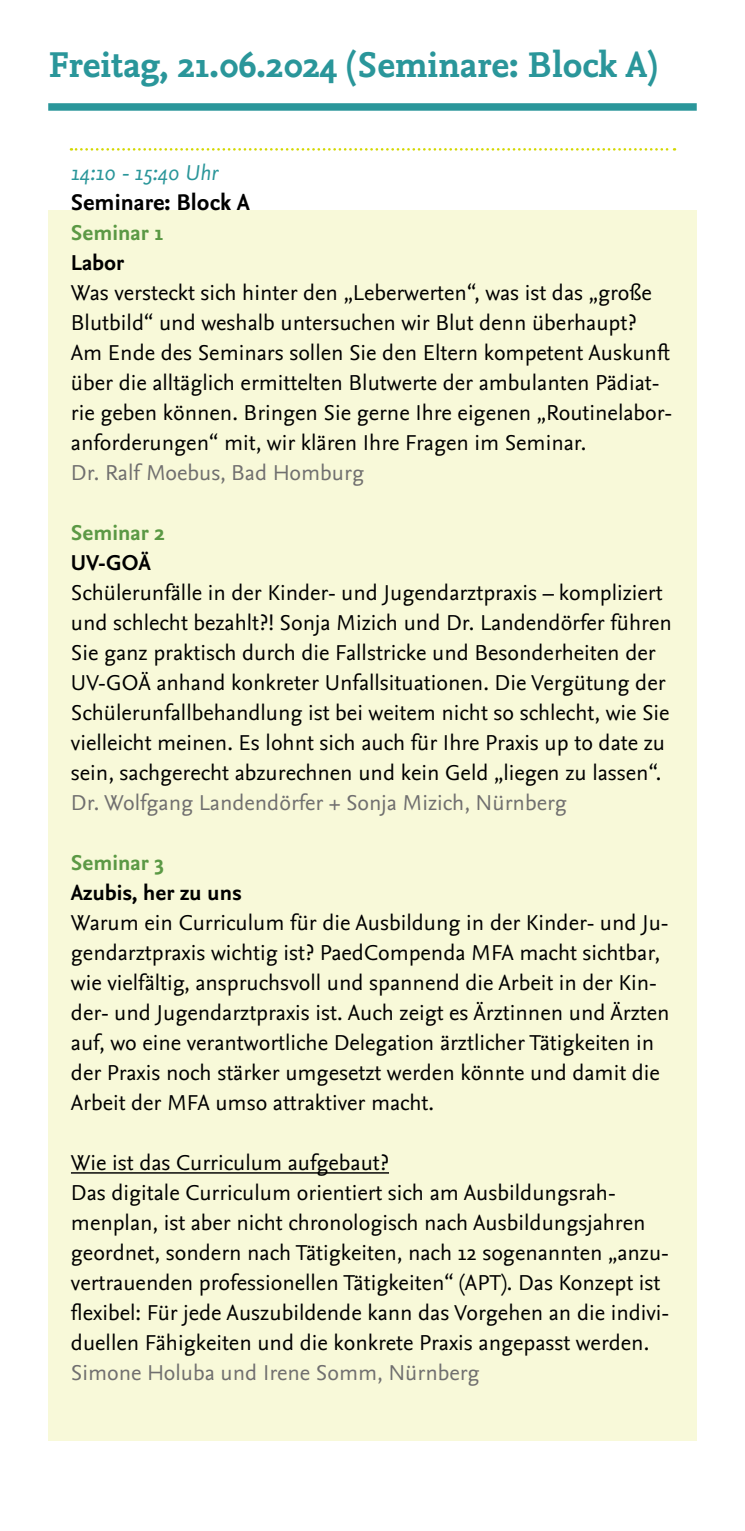
<style>
.page{position:relative;width:745px;height:1531px;background:#fff}
.page>*{position:absolute;margin:0;border:0;box-sizing:border-box;transform-origin:0 0}
.t1{font:700 37.5px "Nexus Mix OT";color:#2a969a}
.t2{font:700 23.75px "Nexus Sans OT";color:#000}
.t3{font:22.5px/30px "Nexus Sans OT";color:#000}
.t4{font:22.5px "Nexus Sans OT";color:#706f6f}
.t5{font:700 22.5px "Nexus Sans OT";color:#000}
.t6{font:700 22.5px "Nexus Sans OT";color:#5b9945}
.t7{font:italic 22.5px "Nexus Sans OT";color:#2a969a}
</style>
<div class="page">
<div style="left:48px;top:210px;width:648px;height:1230px;background:#f8f9d9"></div>
<div style="left:48px;top:103px;width:648px;height:8px;background:#2a969a"></div>
<svg style="left:71px;top:148px;width:603px;height:3px"></svg>
<hr style="left:71px;top:1172px;width:318px;height:1px;background:#000">
<h1 class="t1" style="left:48px;top:43px;width:610px">Freitag, 21.06.2024 (Seminare: Block A)</h1>
<p class="t7" style="left:71px;top:160px;width:149px">14:10 - 15:40 Uhr</p>
<p class="t2" style="left:71px;top:189px;width:180px">Seminare: Block A</p>
<p class="t6" style="left:71px;top:220px;width:94px">Seminar 1</p>
<p class="t5" style="left:71px;top:250px;width:55px">Labor</p>
<p class="t3" style="left:71px;top:278px;width:603px">Was versteckt sich hinter den „Leberwerten“, was ist das „große Blutbild“ und weshalb untersuchen wir Blut denn überhaupt?<br>Am Ende des Seminars sollen Sie den Eltern kompetent Auskunft über die alltäglich ermittelten Blutwerte der ambulanten Pädiat&shy;rie geben können. Bringen Sie gerne Ihre eigenen „Routinelabor&shy;anforderungen“ mit, wir klären Ihre Fragen im Seminar.</p>
<p class="t4" style="left:71px;top:460px;width:294px">Dr. Ralf Moebus, Bad Homburg</p>
<p class="t6" style="left:71px;top:520px;width:95px">Seminar 2</p>
<p class="t5" style="left:71px;top:550px;width:81px">UV-GOÄ</p>
<p class="t3" style="left:71px;top:578px;width:602px">Schülerunfälle in der Kinder- und Jugendarztpraxis – kompliziert und schlecht bezahlt?! Sonja Mizich und Dr. Landendörfer führen Sie ganz praktisch durch die Fallstricke und Besonderheiten der UV-GOÄ anhand konkreter Unfallsituationen. Die Vergütung der Schülerunfallbehandlung ist bei weitem nicht so schlecht, wie Sie vielleicht meinen. Es lohnt sich auch für Ihre Praxis up to date zu sein, sachgerecht abzurechnen und kein Geld „liegen zu lassen“.</p>
<p class="t4" style="left:71px;top:790px;width:497px">Dr. Wolfgang Landendörfer + Sonja Mizich, Nürnberg</p>
<p class="t6" style="left:71px;top:850px;width:94px">Seminar 3</p>
<p class="t5" style="left:71px;top:880px;width:172px">Azubis, her zu uns</p>
<p class="t3" style="left:71px;top:908px;width:599px">Warum ein Curriculum für die Ausbildung in der Kinder- und Ju&shy;gendarztpraxis wichtig ist? PaedCompenda MFA macht sichtbar, wie vielfältig, anspruchsvoll und spannend die Arbeit in der Kin&shy;der- und Jugendarztpraxis ist. Auch zeigt es Ärztinnen und Ärzten auf, wo eine verantwortliche Delegation ärztlicher Tätigkeiten in der Praxis noch stärker umgesetzt werden könnte und damit die Arbeit der MFA umso attraktiver macht.</p>
<p class="t3" style="left:71px;top:1148px;width:599px">Wie ist das Curriculum aufgebaut?<br>Das digitale Curriculum orientiert sich am Ausbildungsrah&shy;menplan, ist aber nicht chronologisch nach Ausbildungsjahren geordnet, sondern nach Tätigkeiten, nach 12 sogenannten „anzu&shy;vertrauenden professionellen Tätigkeiten“ (APT). Das Konzept ist flexibel: Für jede Auszubildende kann das Vorgehen an die indivi&shy;duellen Fähigkeiten und die konkrete Praxis angepasst werden.</p>
<p class="t4" style="left:71px;top:1360px;width:410px">Simone Holuba und Irene Somm, Nürnberg</p>
</div>
